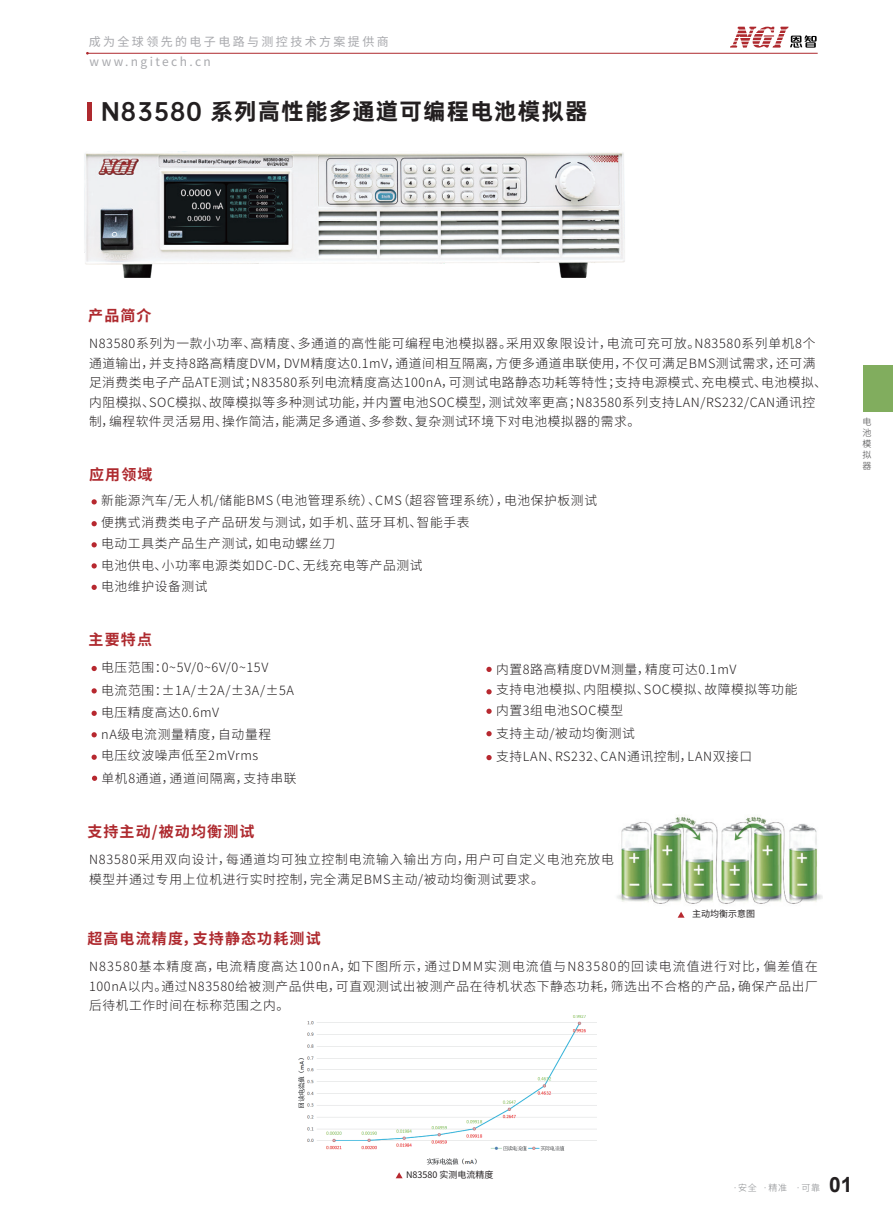
<style>
.page{position:relative;width:893px;height:1212px;background:#fff}
.page>*{position:absolute;margin:0;border:0;box-sizing:border-box;transform-origin:0 0}
.t1{font:22.5px "OPPO Sans H";letter-spacing:.05em;color:#231f20}
.t2{font:700 21px "Arial";color:#231f20}
.t3{font:700 15px "Source Han Sans CN";letter-spacing:.075em;color:#ae292e}
.t4{font:300 12.75px/19.5px "Source Han Sans CN";letter-spacing:.05em;color:#231f20}
.t5{font:300 12.75px/19.5px "Source Han Sans CN";letter-spacing:.07em;color:#231f20}
.t6{font:12px "Source Han Sans CN";letter-spacing:.2em;color:#a8a9ad}
.t7{font:9px "Source Han Sans CN";color:#231f20}
.t8{font:300 9px "Source Han Sans CN";color:#86888b}
.t9{font:300 9px/10.8px "Source Han Sans CN";color:#3e3e3f;text-align:justify}
</style>
<div class="page">
<div style="left:863px;top:365px;width:30px;height:47px;background:#81ad5e"></div>
<hr style="left:88px;top:53px;width:730px;height:1px;background:#ae292e">
<svg style="left:730px;top:27px;width:87px;height:21px"></svg>
<svg style="left:92px;top:499px;width:5px;height:5px"></svg>
<svg style="left:92px;top:521px;width:5px;height:5px"></svg>
<svg style="left:92px;top:542px;width:5px;height:5px"></svg>
<svg style="left:92px;top:563px;width:5px;height:5px"></svg>
<svg style="left:92px;top:585px;width:5px;height:5px"></svg>
<svg style="left:92px;top:666px;width:5px;height:5px"></svg>
<svg style="left:92px;top:688px;width:5px;height:5px"></svg>
<svg style="left:92px;top:711px;width:5px;height:5px"></svg>
<svg style="left:92px;top:732px;width:5px;height:5px"></svg>
<svg style="left:92px;top:776px;width:5px;height:5px"></svg>
<svg style="left:486px;top:667px;width:6px;height:5px"></svg>
<svg style="left:486px;top:689px;width:6px;height:5px"></svg>
<svg style="left:486px;top:709px;width:6px;height:5px"></svg>
<svg style="left:486px;top:731px;width:6px;height:5px"></svg>
<svg style="left:92px;top:754px;width:5px;height:6px"></svg>
<svg style="left:486px;top:755px;width:6px;height:5px"></svg>
<div style="left:87px;top:102px;width:5px;height:18px;background:#ae292e"></div>
<svg style="left:396px;top:1172px;width:7px;height:6px"></svg>
<img style="left:84px;top:151px;width:541px;height:127px">
<img style="left:298px;top:1015px;width:299px;height:150px">
<img style="left:617px;top:816px;width:206px;height:88px">
<svg style="left:678px;top:912px;width:7px;height:6px"></svg>
<p class="t6" style="left:89px;top:35px;width:302px">成为全球领先的电子电路与测控技术方案提供商</p>
<p class="t6" style="left:90px;top:55px;width:123px">www.ngitech.cn</p>
<h1 class="t1" style="left:101px;top:92px;width:488px">N83580 系列高性能多通道可编程电池模拟器</h1>
<p class="t3" style="left:88px;top:307px;width:65px">产品简介</p>
<p class="t4" style="left:89px;top:334px;width:739px">N83580系列为一款小功率、高精度、多通道的高性能可编程电池模拟器。采用双象限设计，电流可充可放。N83580系列单机8个通道输出，并支持8路高精度DVM，DVM精度达0.1mV，通道间相互隔离，方便多通道串联使用，不仅可满足BMS测试需求，还可满足消费类电子产品ATE测试；N83580系列电流精度高达100nA，可测试电路静态功耗等特性；支持电源模式、充电模式、电池模拟、内阻模拟、SOC模拟、故障模拟等多种测试功能，并内置电池SOC模型，测试效率更高；N83580系列支持LAN/RS232/CAN通讯控制，编程软件灵活易用、操作简洁，能满足多通道、多参数、复杂测试环境下对电池模拟器的需求。</p>
<p class="t3" style="left:89px;top:465px;width:65px">应用领域</p>
<p class="t4" style="left:101px;top:491px;width:497px">新能源汽车/无人机/储能BMS（电池管理系统）、CMS（超容管理系统），电池保护板测试</p>
<p class="t4" style="left:101px;top:512px;width:370px;line-height:21.1px">便携式消费类电子产品研发与测试，如手机、蓝牙耳机、智能手表电动工具类产品生产测试，如电动螺丝刀<br>电池供电、小功率电源类如DC-DC、无线充电等产品测试<br>电池维护设备测试</p>
<p class="t3" style="left:89px;top:631px;width:65px">主要特点</p>
<p class="t4" style="left:101px;top:658px;width:169px">电压范围：0~5V/0~6V/0~15V</p>
<p class="t4" style="left:101px;top:703px;width:120px">电压精度高达0.6mV</p>
<p class="t4" style="left:101px;top:746px;width:159px">电压纹波噪声低至2mVrms</p>
<p class="t4" style="left:101px;top:681px;width:194px">电流范围：±1A/±2A/±3A/±5A</p>
<p class="t4" style="left:101px;top:725px;width:171px">nA级电流测量精度，自动量程</p>
<p class="t4" style="left:102px;top:768px;width:196px">单机8通道，通道间隔离，支持串联</p>
<p class="t3" style="left:87px;top:823px;width:169px">支持主动/被动均衡测试</p>
<p class="t4" style="left:496px;top:659px;width:242px">内置8路高精度DVM测量，精度可达0.1mV</p>
<p class="t4" style="left:496px;top:679px;width:303px;line-height:21px">支持电池模拟、内阻模拟、SOC模拟、故障模拟等功能内置3组电池SOC模型</p>
<p class="t4" style="left:496px;top:722px;width:258px;line-height:22.8px">支持主动/被动均衡测试<br>支持LAN、RS232、CAN通讯控制，LAN双接口</p>
<p class="t5" style="left:89px;top:850px;width:526px">N83580采用双向设计，每通道均可独立控制电流输入输出方向，用户可自定义电池充放电模型并通过专用上位机进行实时控制，完全满足BMS主动/被动均衡测试要求。</p>
<p class="t3" style="left:87px;top:930px;width:235px">超高电流精度，支持静态功耗测试</p>
<p class="t7" style="left:692px;top:909px;width:64px">主动均衡示意图</p>
<p class="t4" style="left:89px;top:957px;width:730px;text-align:justify">N83580基本精度高，电流精度高达100nA，如下图所示，通过DMM实测电流值与N83580的回读电流值进行对比，偏差值在100nA以内。通过N83580给被测产品供电，可直观测试出被测产品在待机状态下静态功耗，筛选出不合格的产品，确保产品出厂后待机工作时间在标称范围之内。</p>
<p class="t9" style="left:862px;top:417px;width:10px">电池模拟器</p>
<p class="t7" style="left:406px;top:1169px;width:89px">N83580 实测电流精度</p>
<p class="t8" style="left:733px;top:1182px;width:89px">·安全 ·精准 ·可靠</p>
<h2 class="t2" style="left:829px;top:1169px;width:25px">01</h2>
</div>
